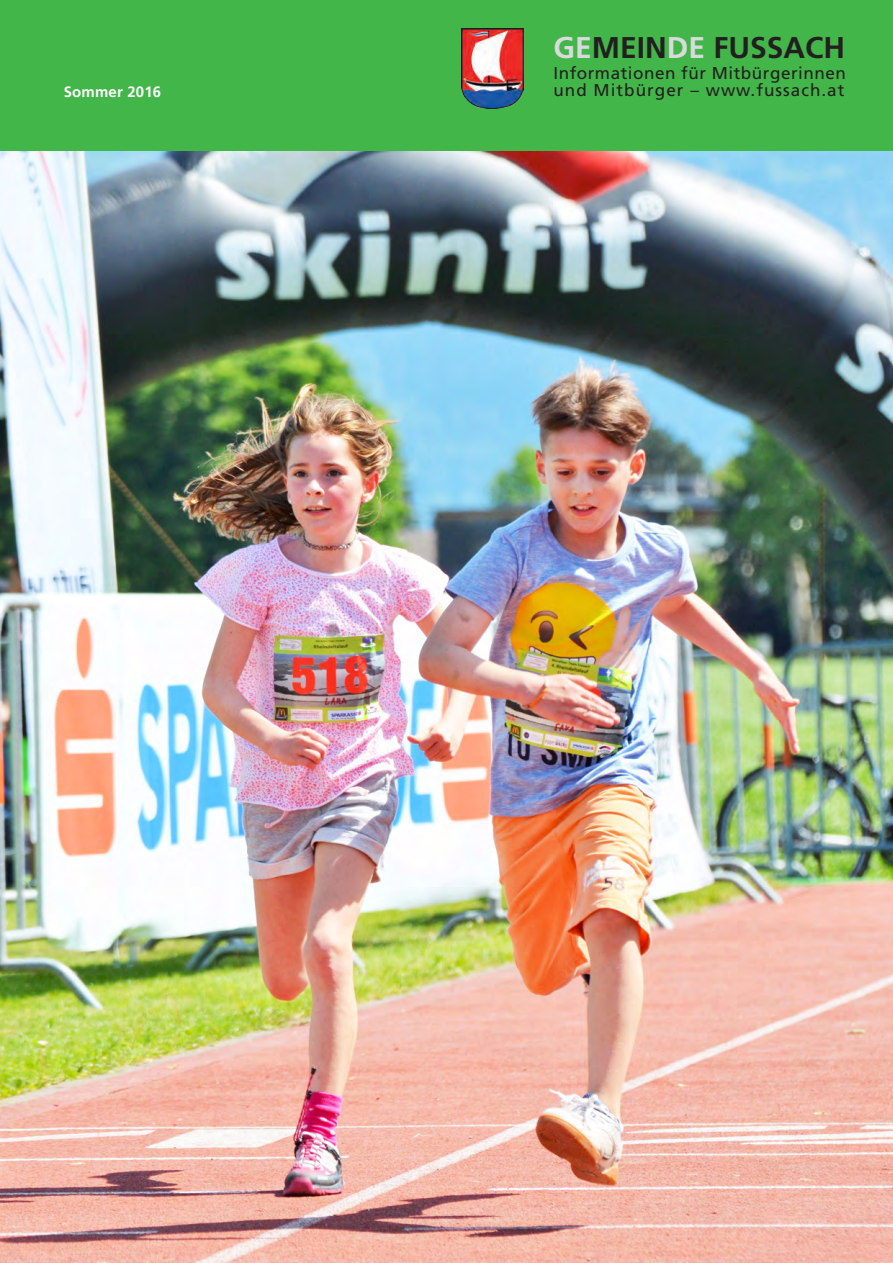
<style>
.page{position:relative;width:893px;height:1263px;background:#fff}
.page>*{position:absolute;margin:0;border:0;box-sizing:border-box;transform-origin:0 0}
.Titel_16_pkt{font:700 30px "Frutiger";color:#231f20}
.Text{font:17.1px "Frutiger";letter-spacing:.03em;color:#231f20}
.Text-2{font:17.1px "Frutiger";letter-spacing:.06em;color:#231f20}
.hfett{font:700 15px "Frutiger";letter-spacing:.01em;color:#fff}
.s1{color:#d9dadc}
</style>
<div class="page">
<div style="left:0;top:0;width:893px;height:152px;background:#42b649"></div>
<img style="left:461px;top:28px;width:62px;height:81px">
<img style="left:0;top:152px;width:893px;height:1111px">
<p class="Titel_16_pkt" style="left:553px;top:30px;width:293px"><span class="s1">GE</span>MEIN<span class="s1">DE</span> FUSSACH</p>
<p class="Text" style="left:553px;top:63px;width:294px">Informationen für Mitbürgerinnen</p>
<p class="hfett" style="left:64px;top:83px;width:99px">Sommer 2016</p>
<p class="Text-2" style="left:553px;top:80px;width:293px">und Mitbürger – www.fussach.at</p>
</div>
